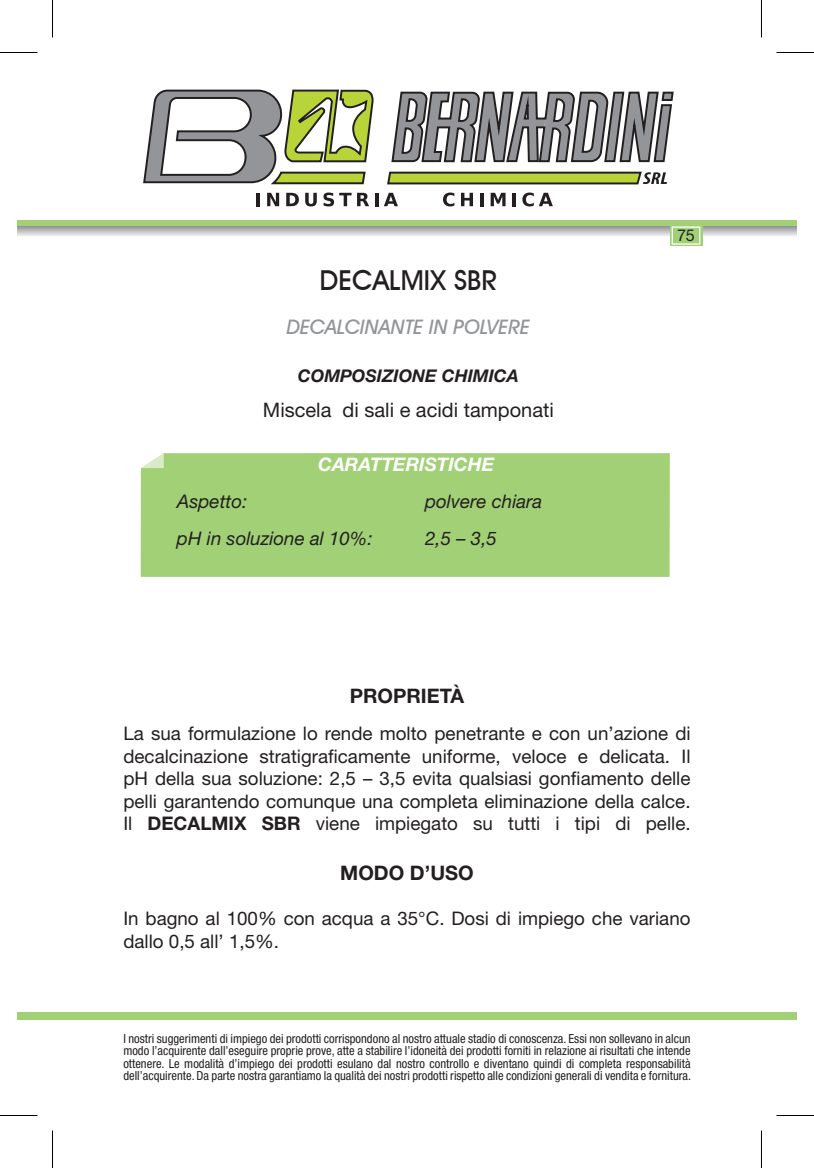
<style>
.page{position:relative;width:814px;height:1168px;background:#fff}
.page>*{position:absolute;margin:0;border:0;box-sizing:border-box;transform-origin:0 0}
.t1{font:500 27.5px "Avant Garde IT Cby BT";color:#231f20}
.t2{font:20px "Helvetica Neue LT Std";color:#231f20}
.t3{font:italic 500 20px "Avant Garde IT Cby BT";color:#939598}
.t4{font:700 20px "Helvetica Neue LT Std";color:#231f20}
.t5{font:18.75px/22.5px "Helvetica Neue LT Std";color:#231f20;text-align:justify}
.t6{font:italic 18.75px "Helvetica Neue LT Std";color:#231f20}
.t7{font:italic 700 18.75px "Helvetica Neue LT Std";color:#fff}
.t8{font:italic 700 17.5px "Helvetica Neue LT Std";color:#231f20}
.t9{font:16.25px "Helvetica Neue LT Std";color:#231f20}
.t10{font:condensed 12.5px/12.5px "Helvetica Neue LT Std";color:#231f20;text-align:justify}
.s1{font-weight:700}
</style>
<div class="page">
<div style="left:52px;top:220px;width:745px;height:8px;background:#a1d076"></div>
<div style="left:17px;top:220px;width:35px;height:8px;background:#a1d076"></div>
<svg style="left:52px;top:226px;width:745px;height:10px;background:#bfc0c2"></svg>
<svg style="left:17px;top:226px;width:35px;height:10px"></svg>
<svg style="left:143px;top:91px;width:531px;height:93px"></svg>
<svg style="left:144px;top:89px;width:230px;height:96px"></svg>
<svg style="left:386px;top:171px;width:281px;height:14px;background:#95a44e"></svg>
<hr style="left:256px;top:193px;width:4px;height:13px;background:#231f20">
<svg style="left:267px;top:193px;width:12px;height:13px"></svg>
<svg style="left:286px;top:193px;width:13px;height:13px"></svg>
<svg style="left:305px;top:193px;width:12px;height:13px"></svg>
<svg style="left:323px;top:193px;width:28px;height:13px"></svg>
<svg style="left:357px;top:193px;width:12px;height:13px"></svg>
<svg style="left:375px;top:193px;width:3px;height:13px"></svg>
<svg style="left:384px;top:193px;width:14px;height:13px"></svg>
<svg style="left:443px;top:193px;width:11px;height:13px"></svg>
<svg style="left:461px;top:193px;width:12px;height:13px"></svg>
<svg style="left:480px;top:193px;width:3px;height:13px"></svg>
<svg style="left:490px;top:193px;width:15px;height:13px"></svg>
<hr style="left:512px;top:193px;width:4px;height:13px;background:#231f20">
<svg style="left:522px;top:193px;width:31px;height:13px"></svg>
<div style="left:52px;top:1012px;width:745px;height:8px;background:#a1d076"></div>
<div style="left:17px;top:1012px;width:35px;height:8px;background:#a1d076"></div>
<svg style="left:670px;top:226px;width:32px;height:20px"></svg>
<div style="left:671px;top:226px;width:29px;height:19px;background:#a1d076;border:1px solid #fff"></div>
<div style="left:141px;top:453px;width:529px;height:124px;background:#a1d076"></div>
<svg style="left:141px;top:453px;width:23px;height:15px"></svg>
<hr style="left:0;top:52px;width:38px;height:1px;background:#000">
<hr style="left:776px;top:52px;width:38px;height:1px;background:#000">
<hr style="left:0;top:1115px;width:38px;height:1px;background:#000">
<hr style="left:776px;top:1115px;width:38px;height:1px;background:#000">
<hr style="left:52px;top:0;width:1px;height:38px;background:#000">
<hr style="left:52px;top:1130px;width:1px;height:38px;background:#000">
<hr style="left:761px;top:0;width:1px;height:38px;background:#000">
<hr style="left:761px;top:1130px;width:1px;height:38px;background:#000">
<h1 class="t1" style="left:320px;top:263px;width:179px">DECALMIX SBR</h1>
<h2 class="t3" style="left:287px;top:314px;width:245px">DECALCINANTE IN POLVERE</h2>
<h3 class="t8" style="left:298px;top:365px;width:223px">COMPOSIZIONE CHIMICA</h3>
<h2 class="t2" style="left:263px;top:398px;width:292px">Miscela di sali e acidi tamponati</h2>
<h3 class="t7" style="left:318px;top:453px;width:178px">CARATTERISTICHE</h3>
<h3 class="t6" style="left:177px;top:490px;width:72px">Aspetto:</h3>
<h3 class="t6" style="left:425px;top:490px;width:119px">polvere chiara</h3>
<h3 class="t6" style="left:177px;top:527px;width:197px">pH in soluzione al 10%:</h3>
<h3 class="t6" style="left:425px;top:527px;width:73px">2,5 – 3,5</h3>
<h3 class="t9" style="left:677px;top:226px;width:19px">75</h3>
<h2 class="t4" style="left:350px;top:683px;width:116px">PROPRIETÀ</h2>
<p class="t5" style="left:123px;top:722px;width:568px">La sua formulazione lo rende molto penetrante e con un’azione di decalcinazione stratigraficamente uniforme, veloce e delicata. Il pH della sua soluzione: 2,5 – 3,5 evita qualsiasi gonfiamento delle pelli garantendo comunque una completa eliminazione della calce.<br>Il <span class="s1">DECALMIX SBR</span> viene impiegato su tutti i tipi di pelle.</p>
<h2 class="t4" style="left:340px;top:861px;width:135px">MODO D’USO</h2>
<h3 class="t5" style="left:123px;top:907px;width:568px">In bagno al 100% con acqua a 35°C. Dosi di impiego che variano dallo 0,5 all’ 1,5%.</h3>
<p class="t10" style="left:123px;top:1032px;width:569px">I nostri suggerimenti di impiego dei prodotti corrispondono al nostro attuale stadio di conoscenza. Essi non sollevano in alcun modo l’acquirente dall’eseguire proprie prove, atte a stabilire l’idoneità dei prodotti forniti in relazione ai risultati che intende ottenere. Le modalità d’impiego dei prodotti esulano dal nostro controllo e diventano quindi di completa responsabilità dell’acquirente. Da parte nostra garantiamo la qualità dei nostri prodotti rispetto alle condizioni generali di vendita e fornitura.</p>
</div>
